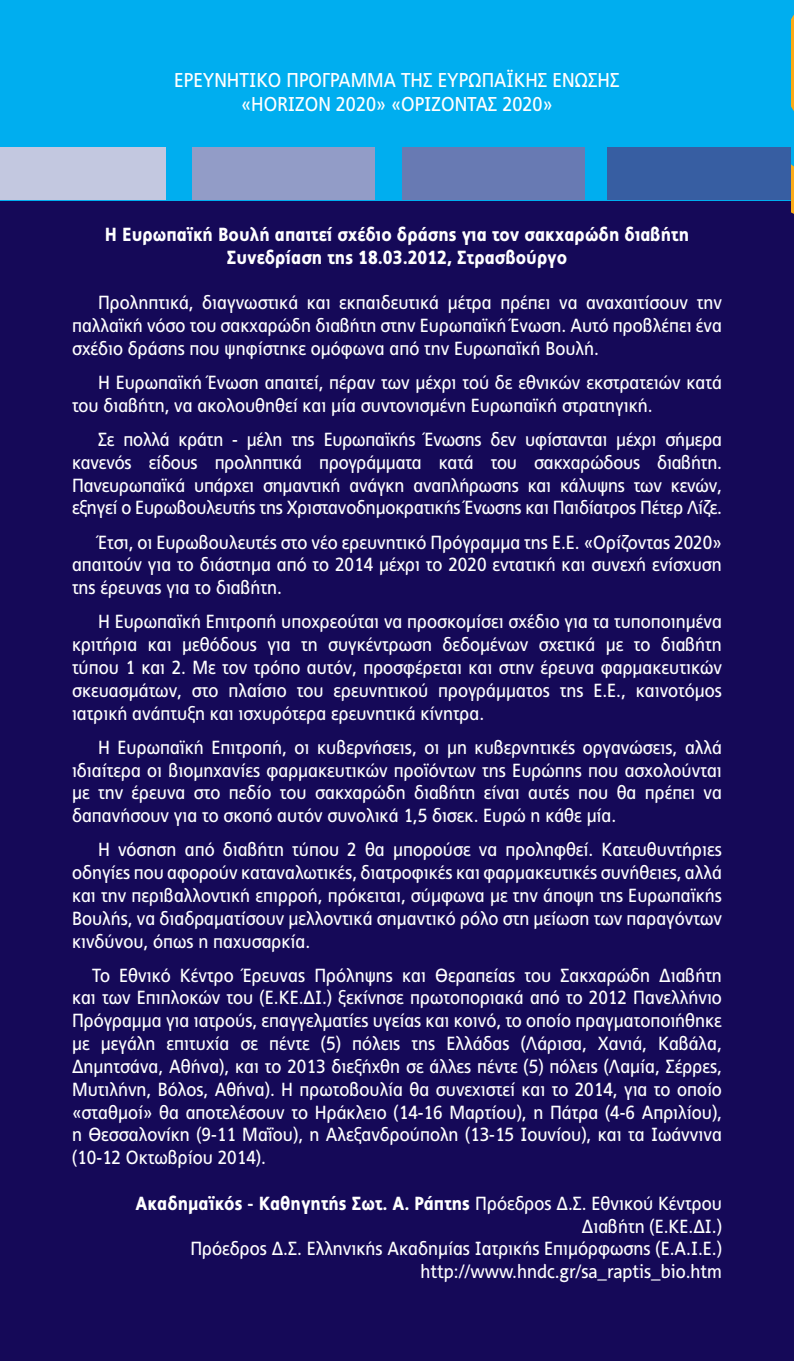
<style>
.page{position:relative;width:794px;height:1361px;background:#fff}
.page>*{position:absolute;margin:0;border:0;box-sizing:border-box;transform-origin:0 0}
.t1{font:20px/24px "PF Index";color:#fff;text-align:center}
.t2{font:19px/22.8px "PF Index";color:#fff;text-align:justify}
.t3{font:900 19px/22.8px "PF Index";color:#fff;text-align:center}
.s1{font-weight:900}
</style>
<div class="page">
<div style="left:0;top:0;width:794px;height:204px;background:#00aeef"></div>
<div style="left:0;top:201px;width:794px;height:1160px;background:#150958"></div>
<div style="left:192px;top:147px;width:183px;height:53px;background:#929cc7"></div>
<div style="left:0;top:147px;width:166px;height:53px;background:#c3c8e0"></div>
<div style="left:608px;top:147px;width:186px;height:53px;background:#375ea2"></div>
<div style="left:402px;top:147px;width:182px;height:53px;background:#687ab3"></div>
<svg style="left:791px;top:14px;width:3px;height:200px"></svg>
<p class="t1" style="left:174px;top:68px;width:447px">ΕΡΕΥΝΗΤΙΚΟ ΠΡΟΓΡΑΜΜΑ ΤΗΣ ΕΥΡΩΠΑΪΚΗΣ ΕΝΩΣΗΣ «HORIZON 2020» «ΟΡΙΖΟΝΤΑΣ 2020»</p>
<p class="t3" style="left:105px;top:223px;width:586px">Η Ευρωπαϊκή Βουλή απαιτεί σχέδιο δράσης για τον σακχαρώδη διαβήτη<br>Συνεδρίαση της 18.03.2012, Στρασβούργο</p>
<p class="t2" style="left:72px;top:291px;width:651px;text-indent:26px">Προληπτικά, διαγνωστικά και εκπαιδευτικά μέτρα πρέπει να αναχαιτίσουν την παλλαϊκή νόσο του σακχαρώδη διαβήτη στην Ευρωπαϊκή Ένωση. Αυτό προβλέπει ένα σχέδιο δράσης που ψηφίστηκε ομόφωνα από την Ευρωπαϊκή Βουλή.</p>
<p class="t2" style="left:72px;top:371px;width:651px;text-indent:26px">Η Ευρωπαϊκή Ένωση απαιτεί, πέραν των μέχρι τού δε εθνικών εκστρατειών κατά του διαβήτη, να ακολουθηθεί και μία συντονισμένη Ευρωπαϊκή στρατηγική.</p>
<p class="t2" style="left:72px;top:428px;width:651px;text-indent:26px">Σε πολλά κράτη - μέλη της Ευρωπαϊκής Ένωσης δεν υφίστανται μέχρι σήμερα κανενός είδους προληπτικά προγράμματα κατά του σακχαρώδους διαβήτη.<br>Πανευρωπαϊκά υπάρχει σημαντική ανάγκη αναπλήρωσης και κάλυψης των κενών, εξηγεί ο Ευρωβουλευτής της Χριστανοδημοκρατικής Ένωσης και Παιδίατρος Πέτερ Λίζε.</p>
<p class="t2" style="left:72px;top:531px;width:651px;text-indent:26px">Έτσι, οι Ευρωβουλευτές στο νέο ερευνητικό Πρόγραμμα της Ε.Ε. «Ορίζοντας 2020» απαιτούν για το διάστημα από το 2014 μέχρι το 2020 εντατική και συνεχή ενίσχυση της έρευνας για το διαβήτη.</p>
<p class="t2" style="left:72px;top:610px;width:651px;text-indent:26px">Η Ευρωπαϊκή Επιτροπή υποχρεούται να προσκομίσει σχέδιο για τα τυποποιημένα κριτήρια και μεθόδους για τη συγκέντρωση δεδομένων σχετικά με το διαβήτη τύπου 1 και 2. Με τον τρόπο αυτόν, προσφέρεται και στην έρευνα φαρμακευτικών σκευασμάτων, στο πλαίσιο του ερευνητικού προγράμματος της Ε.Ε., καινοτόμος ιατρική ανάπτυξη και ισχυρότερα ερευνητικά κίνητρα.</p>
<p class="t2" style="left:72px;top:736px;width:651px;text-indent:26px">Η Ευρωπαϊκή Επιτροπή, οι κυβερνήσεις, οι μη κυβερνητικές οργανώσεις, αλλά ιδιαίτερα οι βιομηχανίες φαρμακευτικών προϊόντων της Ευρώπης που ασχολούνται με την έρευνα στο πεδίο του σακχαρώδη διαβήτη είναι αυτές που θα πρέπει να δαπανήσουν για το σκοπό αυτόν συνολικά 1,5 δισεκ. Ευρώ η κάθε μία.</p>
<p class="t2" style="left:72px;top:838px;width:651px;text-indent:26px">Η νόσηση από διαβήτη τύπου 2 θα μπορούσε να προληφθεί. Κατευθυντήριες οδηγίες που αφορούν καταναλωτικές, διατροφικές και φαρμακευτικές συνήθειες, αλλά και την περιβαλλοντική επιρροή, πρόκειται, σύμφωνα με την άποψη της Ευρωπαϊκής Βουλής, να διαδραματίσουν μελλοντικά σημαντικό ρόλο στη μείωση των παραγόντων κινδύνου, όπως η παχυσαρκία.</p>
<p class="t2" style="left:72px;top:964px;width:651px;text-indent:20px">Το Εθνικό Κέντρο Έρευνας Πρόληψης και Θεραπείας του Σακχαρώδη Διαβήτη και των Επιπλοκών του (Ε.ΚΕ.ΔΙ.) ξεκίνησε πρωτοποριακά από το 2012 Πανελλήνιο Πρόγραμμα για ιατρούς, επαγγελματίες υγείας και κοινό, το οποίο πραγματοποιήθηκε με μεγάλη επιτυχία σε πέντε (5) πόλεις της Ελλάδας (Λάρισα, Χανιά, Καβάλα, Δημητσάνα, Αθήνα), και το 2013 διεξήχθη σε άλλες πέντε (5) πόλεις (Λαμία, Σέρρες, Μυτιλήνη, Βόλος, Αθήνα). Η πρωτοβουλία θα συνεχιστεί και το 2014, για το οποίο «σταθμοί» θα αποτελέσουν το Ηράκλειο (14-16 Μαρτίου), η Πάτρα (4-6 Απριλίου), η Θεσσαλονίκη (9-11 Μαΐου), η Αλεξανδρούπολη (13-15 Ιουνίου), και τα Ιωάννινα (10-12 Οκτωβρίου 2014).</p>
<p class="t2" style="left:136px;top:1192px;width:588px;text-align:right"><span class="s1">Ακαδημαϊκός - Καθηγητής Σωτ. Α. Ράπτης</span> Πρόεδρος Δ.Σ. Εθνικού Κέντρου Διαβήτη (Ε.ΚΕ.ΔΙ.)<br>Πρόεδρος Δ.Σ. Ελληνικής Ακαδημίας Ιατρικής Επιμόρφωσης (Ε.Α.Ι.Ε.) http://www.hndc.gr/sa_raptis_bio.htm</p>
</div>
